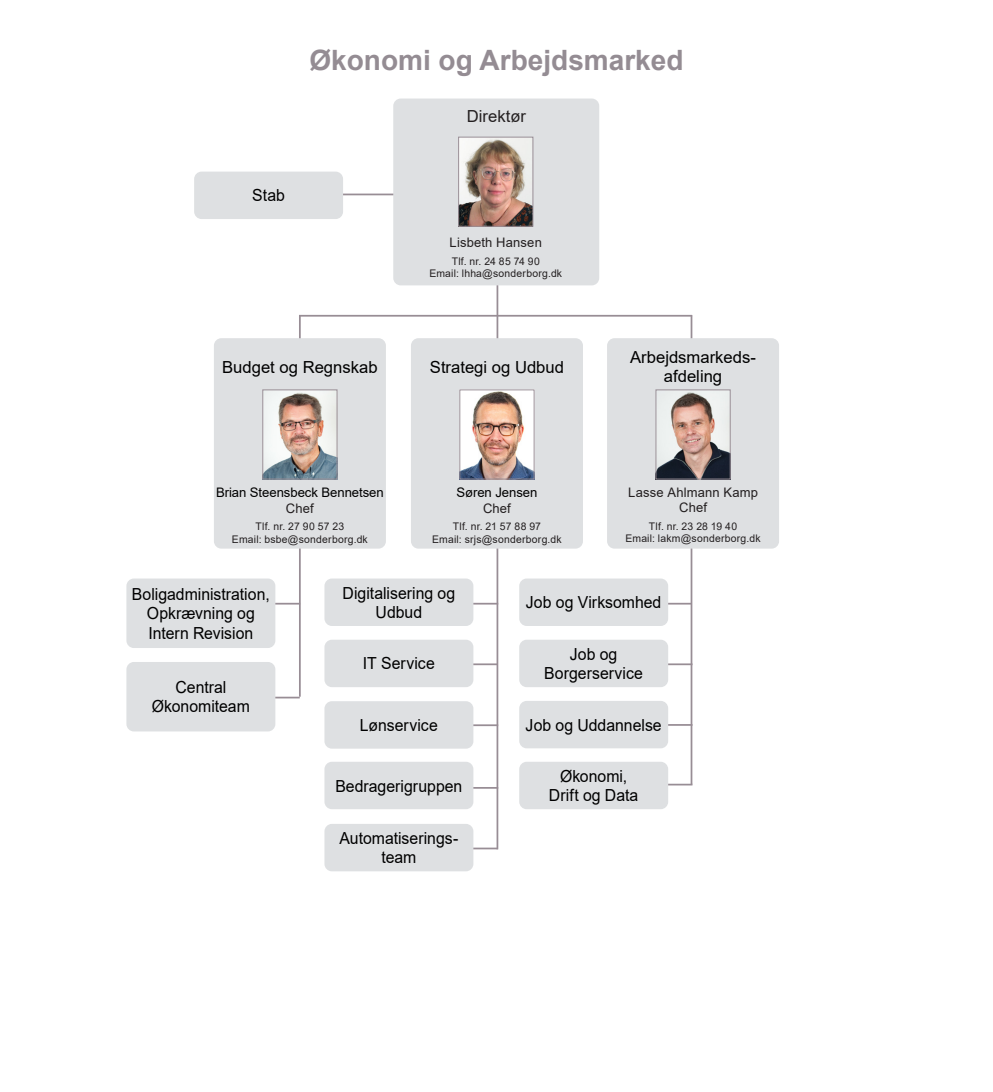
<style>
.page{position:relative;width:993px;height:1092px;background:#fff}
.page>*{position:absolute;margin:0;border:0;box-sizing:border-box;transform-origin:0 0}
.Direktør{font:700 28px "Arial";color:#948c93}
.Afdeling{font:16.62px/19.2px "Arial";color:#000;text-align:center;scale:.95 1}
.Forvaltning{font:16.62px/19.2px "Arial";color:#000;text-align:center}
.Område{font:16.62px "Arial";color:#231f20}
.Stilling{font:13.12px "Arial";letter-spacing:-.005em;color:#000}
.Navn_med_stilling{font:13.12px "Arial";letter-spacing:.015em;color:#231f20}
.Navn{font:13.12px "Arial";letter-spacing:.015em;color:#231f20}
.Telefonnr_og_email{font:10.5px "Arial";letter-spacing:.02em;color:#231f20}
</style>
<div class="page">
<hr style="left:268px;top:696px;width:32px;height:2px;background:#988d95">
<hr style="left:660px;top:783px;width:32px;height:2px;background:#988d95">
<hr style="left:222px;top:193px;width:204px;height:2px;background:#988d95">
<hr style="left:496px;top:180px;width:2px;height:669px;background:#988d95">
<hr style="left:299px;top:316px;width:1px;height:380px;background:#988d95">
<hr style="left:690px;top:315px;width:2px;height:469px;background:#988d95">
<div style="left:393px;top:98px;width:206px;height:187px;background:#dee0e2;border-radius:7px"></div>
<img style="left:460px;top:139px;width:71px;height:86px">
<div style="left:458px;top:137px;width:75px;height:90px;border:1px solid #988d95"></div>
<div style="left:411px;top:338px;width:171px;height:210px;background:#dee0e2;border-radius:7px"></div>
<img style="left:461px;top:391px;width:71px;height:86px">
<div style="left:459px;top:389px;width:75px;height:90px;border:1px solid #988d95"></div>
<div style="left:607px;top:338px;width:171px;height:210px;background:#dee0e2;border-radius:7px"></div>
<img style="left:657px;top:391px;width:71px;height:86px">
<div style="left:655px;top:389px;width:75px;height:90px;border:1px solid #988d95"></div>
<div style="left:214px;top:338px;width:172px;height:210px;background:#dee0e2;border-radius:7px"></div>
<img style="left:264px;top:391px;width:71px;height:86px">
<div style="left:262px;top:389px;width:75px;height:90px;border:1px solid #988d95"></div>
<hr style="left:661px;top:724px;width:31px;height:1px;background:#988d95">
<hr style="left:660px;top:663px;width:32px;height:2px;background:#988d95">
<hr style="left:268px;top:602px;width:32px;height:2px;background:#988d95">
<div style="left:519px;top:639px;width:149px;height:48px;background:#dee0e2;border-radius:7px"></div>
<div style="left:126px;top:578px;width:149px;height:70px;background:#dee0e2;border-radius:7px"></div>
<div style="left:519px;top:700px;width:149px;height:48px;background:#dee0e2;border-radius:7px"></div>
<hr style="left:659px;top:602px;width:32px;height:2px;background:#988d95">
<div style="left:519px;top:578px;width:149px;height:48px;background:#dee0e2;border-radius:7px"></div>
<hr style="left:466px;top:663px;width:31px;height:2px;background:#988d95">
<hr style="left:466px;top:602px;width:32px;height:2px;background:#988d95">
<div style="left:324px;top:639px;width:149px;height:48px;background:#dee0e2;border-radius:7px"></div>
<div style="left:324px;top:578px;width:149px;height:48px;background:#dee0e2;border-radius:7px"></div>
<div style="left:519px;top:761px;width:149px;height:48px;background:#dee0e2;border-radius:7px"></div>
<hr style="left:299px;top:315px;width:393px;height:1px;background:#988d95">
<hr style="left:466px;top:724px;width:32px;height:2px;background:#988d95">
<div style="left:324px;top:701px;width:149px;height:47px;background:#dee0e2;border-radius:7px"></div>
<div style="left:194px;top:172px;width:149px;height:47px;background:#dee0e2;border-radius:7px"></div>
<div style="left:126px;top:662px;width:149px;height:69px;background:#dee0e2;border-radius:7px"></div>
<hr style="left:466px;top:847px;width:31px;height:2px;background:#988d95">
<hr style="left:466px;top:787px;width:32px;height:1px;background:#988d95">
<div style="left:324px;top:823px;width:149px;height:48px;background:#dee0e2;border-radius:7px"></div>
<div style="left:324px;top:761px;width:149px;height:48px;background:#dee0e2;border-radius:7px"></div>
<p class="Direktør" style="left:309px;top:40px;width:375px">Økonomi og Arbejdsmarked</p>
<p class="Område" style="left:467px;top:104px;width:61px">Direktør</p>
<p class="Afdeling" style="left:252px;top:186px;width:36px">Stab</p>
<p class="Navn" style="left:449px;top:233px;width:94px">Lisbeth Hansen</p>
<p class="Telefonnr_og_email" style="left:451px;top:253px;width:89px">Tlf. nr. 24 85 74 90</p>
<p class="Telefonnr_og_email" style="left:429px;top:266px;width:134px">Email: lhha@sonderborg.dk</p>
<p class="Forvaltning" style="left:222px;top:357px;width:157px">Budget og Regnskab</p>
<p class="Stilling" style="left:216px;top:483px;width:169px">Brian Steensbeck Bennetsen</p>
<p class="Navn_med_stilling" style="left:286px;top:499px;width:29px">Chef</p>
<p class="Telefonnr_og_email" style="left:255px;top:519px;width:90px">Tlf. nr. 27 90 57 23</p>
<p class="Telefonnr_og_email" style="left:232px;top:532px;width:137px">Email: bsbe@sonderborg.dk</p>
<p class="Forvaltning" style="left:430px;top:357px;width:135px">Strategi og Udbud</p>
<p class="Stilling" style="left:456px;top:483px;width:82px">Søren Jensen</p>
<p class="Navn_med_stilling" style="left:483px;top:499px;width:29px">Chef</p>
<p class="Telefonnr_og_email" style="left:452px;top:519px;width:90px">Tlf. nr. 21 57 88 97</p>
<p class="Telefonnr_og_email" style="left:432px;top:532px;width:131px">Email: srjs@sonderborg.dk</p>
<p class="Forvaltning" style="left:630px;top:347px;width:127px">Arbejdsmarkeds&shy;afdeling</p>
<p class="Navn_med_stilling" style="left:628px;top:483px;width:131px">Lasse Ahlmann Kamp</p>
<p class="Navn_med_stilling" style="left:679px;top:498px;width:29px">Chef</p>
<p class="Telefonnr_og_email" style="left:648px;top:518px;width:90px">Tlf. nr. 23 28 19 40</p>
<p class="Telefonnr_og_email" style="left:625px;top:531px;width:137px">Email: lakm@sonderborg.dk</p>
<p class="Afdeling" style="left:132px;top:584px;width:146px">Boligadministration,<br>Opkrævning og<br>Intern Revision</p>
<p class="Afdeling" style="left:152px;top:677px;width:105px">Central<br>Økonomiteam</p>
<p class="Afdeling" style="left:342px;top:583px;width:120px">Digitalisering og<br>Udbud</p>
<p class="Afdeling" style="left:363px;top:654px;width:77px">IT Service</p>
<p class="Afdeling" style="left:360px;top:715px;width:83px">Lønservice</p>
<p class="Afdeling" style="left:335px;top:775px;width:135px">Bedragerigruppen</p>
<p class="Afdeling" style="left:339px;top:828px;width:126px">Automatiserings&shy;team</p>
<p class="Afdeling" style="left:525px;top:592px;width:144px">Job og Virksomhed</p>
<p class="Afdeling" style="left:544px;top:644px;width:105px">Job og<br>Borgerservice</p>
<p class="Afdeling" style="left:525px;top:715px;width:145px">Job og Uddannelse</p>
<p class="Afdeling" style="left:549px;top:766px;width:95px">Økonomi,<br>Drift og Data</p>
</div>
